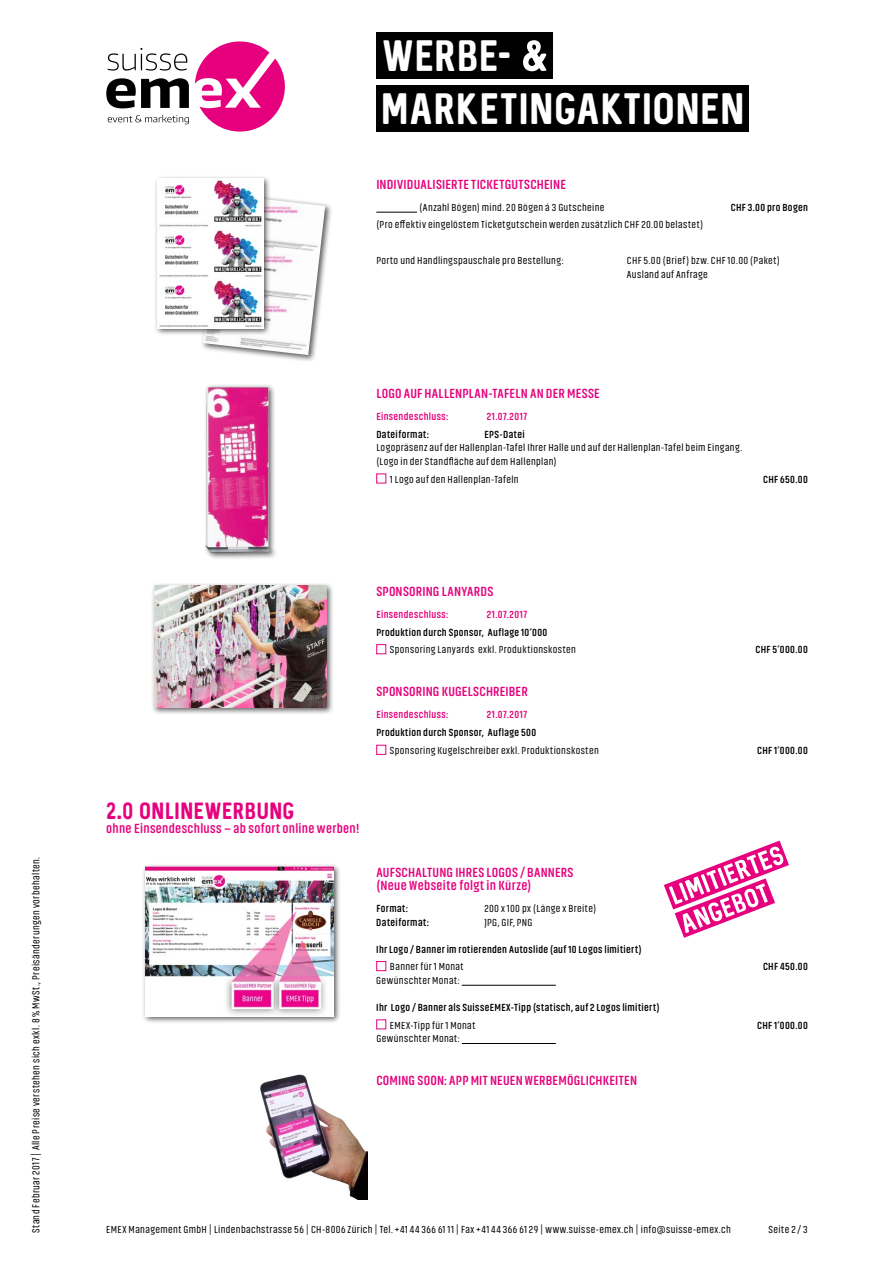
<style>
.page{position:relative;width:893px;height:1263px;background:#fff}
.page>*{position:absolute;margin:0;border:0;box-sizing:border-box;transform-origin:0 0}
.t1{font:35.1px/53.1px "Sequel Neue";color:#fff}
.t2{font:18.75px "Sequel Neue";color:#e6007d}
.t3{font:700 13.5px/13.5px "Akhand Soft";letter-spacing:.02em;color:#e6007d}
.t4{font:10.5px/13.5px "Akhand Soft";letter-spacing:.035em;color:#000}
.t5{font:700 10.5px "Akhand Soft";letter-spacing:.035em;color:#000}
.t6{font:700 10.5px "Akhand Soft";letter-spacing:.04em;color:#e6007d}
.s1{font-size:50.55px}
</style>
<div class="page">
<svg style="left:108px;top:48px;width:79px;height:23px"></svg>
<svg style="left:106px;top:78px;width:83px;height:30px"></svg>
<svg style="left:195px;top:41px;width:90px;height:91px"></svg>
<svg style="left:108px;top:115px;width:81px;height:9px"></svg>
<div style="left:376px;top:32px;width:177px;height:46px;background:#000"></div>
<div style="left:376px;top:85px;width:372px;height:47px;background:#000"></div>
<img style="left:205px;top:385px;width:71px;height:173px">
<div style="left:376px;top:473px;width:10px;height:10px;border:1px solid #e6007d"></div>
<hr style="left:462px;top:985px;width:94px;height:1px;background:#000">
<hr style="left:462px;top:1043px;width:94px;height:1px;background:#000">
<div style="left:376px;top:961px;width:10px;height:10px;border:1px solid #e6007d"></div>
<div style="left:376px;top:1019px;width:10px;height:10px;border:1px solid #e6007d"></div>
<hr style="left:376px;top:212px;width:41px;height:1px;background:#000">
<div style="left:200px;top:191px;width:132px;height:171px;background:#000;opacity:.65"></div>
<img style="left:203px;top:194px;width:122px;height:161px">
<div style="left:154px;top:175px;width:118px;height:161px;background:#000;opacity:.65"></div>
<img style="left:158px;top:179px;width:106px;height:150px">
<img style="left:260px;top:1074px;width:107px;height:125px">
<div style="left:376px;top:644px;width:10px;height:10px;border:1px solid #e6007d"></div>
<div style="left:376px;top:745px;width:10px;height:10px;border:1px solid #e6007d"></div>
<div style="left:151px;top:583px;width:184px;height:132px;background:#000;opacity:.65"></div>
<img style="left:155px;top:586px;width:172px;height:122px">
<svg style="left:664px;top:840px;width:125px;height:98px"></svg>
<div style="left:142px;top:863px;width:200px;height:161px;background:#000;opacity:.65"></div>
<img style="left:146px;top:867px;width:188px;height:149px">
<p class="t4" style="left:29px;top:1233px;width:378px;rotate:-90deg">Stand Februar 2017 | Alle Preise verstehen sich exkl. 8% MwSt., Preisänderungen vorbehalten.</p>
<h1 class="t1" style="left:380px;top:30px;width:366px">WERBE- <span class="s1">&amp;<br></span>MARKETINGAKTIONEN</h1>
<p class="t3" style="left:376px;top:177px;width:17px">individu</p>
<p class="t3" style="left:421px;top:177px;width:98px">alisierte Ticketgutsc</p>
<p class="t3" style="left:537px;top:177px;width:29px">heine</p>
<p class="t4" style="left:419px;top:200px;width:187px">(Anzahl Bögen) mind. 20 Bögen á 3 Gutscheine</p>
<p class="t5" style="left:731px;top:202px;width:79px">CHF 3.00 pro Bogen</p>
<p class="t4" style="left:376px;top:218px;width:328px">(Pro effektiv eingelöstem Ticketgutschein werden zusätzlich CHF 20.00 belastet)</p>
<p class="t4" style="left:376px;top:254px;width:189px">Porto und Handlingspauschale pro Bestellung:</p>
<p class="t4" style="left:627px;top:254px;width:154px">CHF 5.00 (Brief) bzw. CHF 10.00 (Paket)<br>Ausland auf Anfrage</p>
<p class="t3" style="left:376px;top:387px;width:207px">Logo auf Hallenplan-Tafeln an der Messe</p>
<p class="t6" style="left:376px;top:411px;width:74px">Einsendeschluss:</p>
<p class="t6" style="left:487px;top:411px;width:42px">21.07.2017</p>
<p class="t5" style="left:376px;top:429px;width:54px">Dateiformat:</p>
<p class="t5" style="left:484px;top:429px;width:42px">EPS-Datei</p>
<p class="t4" style="left:376px;top:441px;width:367px">Logopräsenz auf der Hallenplan-Tafel Ihrer Halle und auf der Hallenplan-Tafel beim Eingang. (Logo in der Standfläche auf dem Hallenplan)</p>
<p class="t4" style="left:390px;top:472px;width:130px">1 Logo auf den Hallenplan-Tafeln</p>
<p class="t5" style="left:763px;top:473px;width:46px">CHF 650.00</p>
<p class="t3" style="left:376px;top:585px;width:111px">Sponsoring Lanyards</p>
<p class="t6" style="left:376px;top:609px;width:74px">Einsendeschluss:</p>
<p class="t6" style="left:487px;top:609px;width:42px">21.07.2017</p>
<p class="t5" style="left:376px;top:626px;width:173px">Produktion durch Sponsor, Auflage 10’000</p>
<p class="t4" style="left:390px;top:643px;width:188px">Sponsoring Lanyards exkl. Produktionskosten</p>
<p class="t5" style="left:755px;top:644px;width:54px">CHF 5’000.00</p>
<p class="t3" style="left:376px;top:685px;width:153px">Sponsoring Kugelschreiber</p>
<p class="t6" style="left:376px;top:709px;width:74px">Einsendeschluss:</p>
<p class="t6" style="left:487px;top:709px;width:42px">21.07.2017</p>
<p class="t5" style="left:376px;top:727px;width:161px">Produktion durch Sponsor, Auflage 500</p>
<p class="t4" style="left:390px;top:744px;width:210px">Sponsoring Kugelschreiber exkl. Produktionskosten</p>
<p class="t5" style="left:757px;top:745px;width:52px">CHF 1’000.00</p>
<h2 class="t2" style="left:106px;top:798px;width:190px">2.0 ONLINEWERBUNG</h2>
<p class="t3" style="left:106px;top:822px;width:254px">ohne Einsendeschluss – ab sofort online werben!</p>
<p class="t3" style="left:376px;top:865px;width:198px">Aufschaltung Ihres logos /Banners (Neue Webseite folgt in Kürze)</p>
<p class="t5" style="left:376px;top:903px;width:33px">Format:</p>
<p class="t4" style="left:484px;top:902px;width:113px">200 x 100 px (Länge x Breite)</p>
<p class="t5" style="left:376px;top:916px;width:54px">Dateiformat:</p>
<p class="t4" style="left:484px;top:915px;width:50px">JPG, GIF, PNG</p>
<p class="t5" style="left:376px;top:943px;width:267px">Ihr Logo / Banner im rotierenden Autoslide (auf 10 Logos limitiert)</p>
<p class="t4" style="left:390px;top:960px;width:75px">Banner für 1 Monat</p>
<p class="t5" style="left:763px;top:961px;width:46px">CHF 450.00</p>
<p class="t4" style="left:376px;top:973px;width:85px">Gewünschter Monat:</p>
<p class="t5" style="left:376px;top:1002px;width:285px">Ihr Logo/Banner als SuisseEMEX-Tipp (statisch, auf 2 Logos limitiert)</p>
<p class="t4" style="left:390px;top:1018px;width:87px">EMEX-Tipp für 1 Monat</p>
<p class="t5" style="left:757px;top:1019px;width:52px">CHF 1’000.00</p>
<p class="t4" style="left:376px;top:1032px;width:85px">Gewünschter Monat:</p>
<p class="t3" style="left:376px;top:1074px;width:262px">Coming Soon: APP mit neuen Werbemöglichkeiten</p>
<p class="t4" style="left:106px;top:1223px;width:626px">EMEX Management GmbH | Lindenbachstrasse 56 | CH-8006 Zürich | Tel. +41 44 366 61 11 | Fax +41 44 366 61 29 | www.suisse-emex.ch | info@suisse-emex.ch</p>
<p class="t4" style="left:768px;top:1223px;width:41px">Seite 2/ 3</p>
</div>
